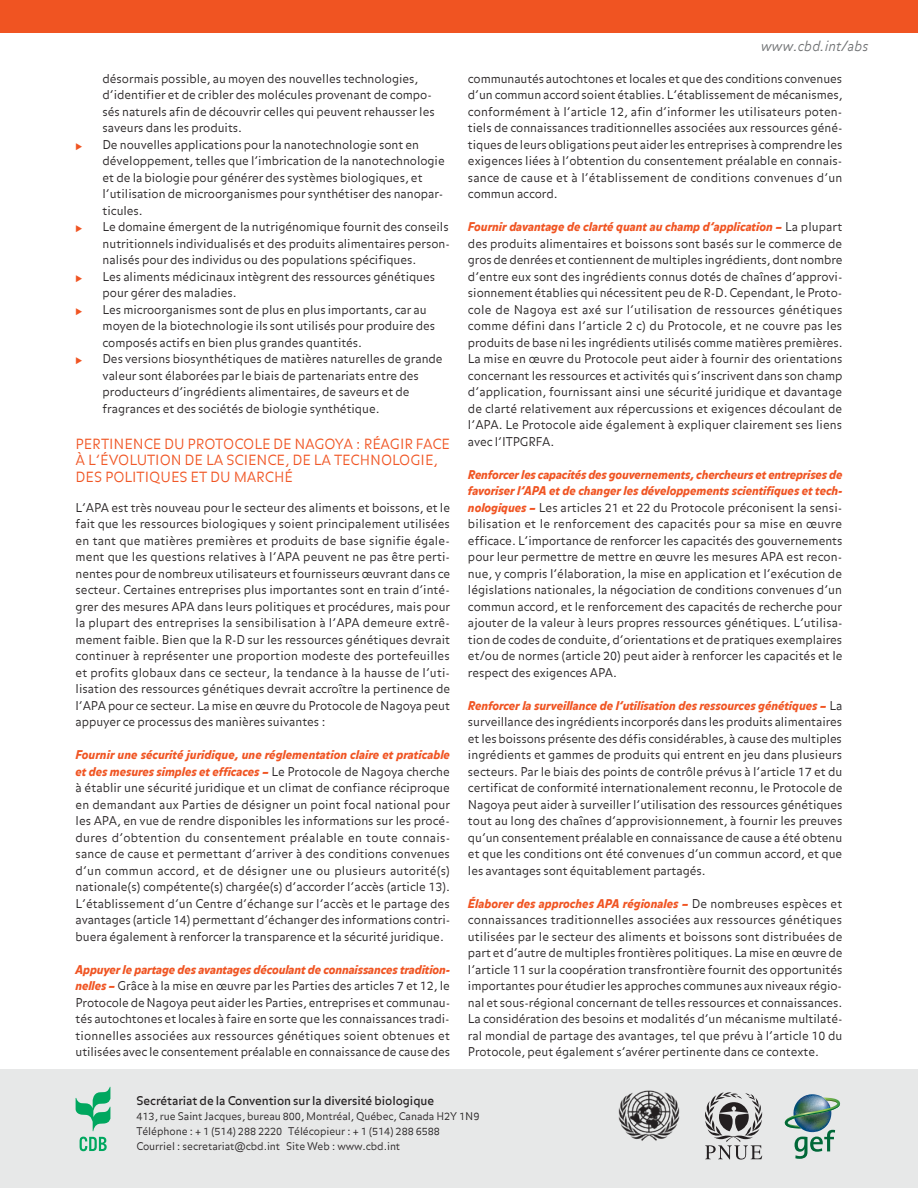
<style>
.page{position:relative;width:918px;height:1188px;background:#fff}
.page>*{position:absolute;margin:0;border:0;box-sizing:border-box;transform-origin:0 0}
.t1{font:300 13.95px/16.5px "Balance";color:#f05422}
.t2{font:italic 300 13.95px "Balance";color:#6d6f71}
.t3{font:300 12px/16.5px "Balance";letter-spacing:-.005em;color:#231f20;text-align:justify}
.t4{font:12px "Balance";letter-spacing:-.005em;color:#231f20}
.t5{font:300 10.5px/15px "Balance";letter-spacing:-.005em;color:#231f20}
.t6{font:300 9px "Balance";color:#f05422}
.s1{font-weight:900;font-style:italic;color:#f05422}
</style>
<div class="page">
<div style="left:0;top:0;width:918px;height:33px;background:#f05422"></div>
<div style="left:0;top:1070px;width:918px;height:118px;background:#e7e8e8"></div>
<img style="left:618px;top:1090px;width:62px;height:51px">
<img style="left:785px;top:1094px;width:55px;height:65px">
<svg style="left:76px;top:1087px;width:34px;height:44px"></svg>
<svg style="left:80px;top:1137px;width:27px;height:14px"></svg>
<svg style="left:705px;top:1092px;width:57px;height:68px"></svg>
<p class="t3" style="left:103px;top:71px;width:334px;text-align:left">désormais possible, au moyen des nouvelles technologies, d’identifier et de cribler des molécules provenant de compo‑ sés naturels afin de découvrir celles qui peuvent rehausser les saveurs dans les produits.</p>
<p class="t6" style="left:76px;top:140px;width:8px">∑</p>
<p class="t3" style="left:103px;top:137px;width:344px;text-align:left">De nouvelles applications pour la nanotechnologie sont en développement, telles que l’imbrication de la nanotechnologie et de la biologie pour générer des systèmes biologiques, et l’utilisation de microorganismes pour synthétiser des nanopar‑ ticules.</p>
<p class="t6" style="left:76px;top:223px;width:8px">∑</p>
<p class="t3" style="left:103px;top:219px;width:349px">Le domaine émergent de la nutrigénomique fournit des conseils nutritionnels individualisés et des produits alimentaires person‑ nalisés pour des individus ou des populations spécifiques.</p>
<p class="t6" style="left:76px;top:272px;width:8px">∑</p>
<p class="t3" style="left:103px;top:269px;width:334px">Les aliments médicinaux intègrent des ressources génétiques pour gérer des maladies.</p>
<p class="t6" style="left:76px;top:305px;width:8px">∑</p>
<p class="t3" style="left:103px;top:302px;width:334px;text-align:left">Les microorganismes sont de plus en plus importants, car au moyen de la biotechnologie ils sont utilisés pour produire des composés actifs en bien plus grandes quantités.</p>
<p class="t6" style="left:76px;top:355px;width:8px">∑</p>
<p class="t3" style="left:103px;top:351px;width:342px;text-align:left">Des versions biosynthétiques de matières naturelles de grande valeur sont élaborées par le biais de partenariats entre des producteurs d’ingrédients alimentaires, de saveurs et de fragrances et des sociétés de biologie synthétique.</p>
<p class="t1" style="left:76px;top:436px;width:376px">PERTINENCE DU PROTOCOLE DE NAGOYA : RÉAGIR FACE<br>À L’ÉVOLUTION DE LA SCIENCE, DE LA TECHNOLOGIE,<br>DES POLITIQUES ET DU MARCHÉ</p>
<p class="t3" style="left:76px;top:500px;width:376px">L’APA est très nouveau pour le secteur des aliments et boissons, et le fait que les ressources biologiques y soient principalement utilisées en tant que matières premières et produits de base signifie égale‑ ment que les questions relatives à l’APA peuvent ne pas être perti‑ nentes pour de nombreux utilisateurs et fournisseurs œuvrant dans ce secteur. Certaines entreprises plus importantes sont en train d’inté‑ grer des mesures APA dans leurs politiques et procédures, mais pour la plupart des entreprises la sensibilisation à l’APA demeure extrê‑ mement faible. Bien que la R‑D sur les ressources génétiques devrait continuer à représenter une proportion modeste des portefeuilles et profits globaux dans ce secteur, la tendance à la hausse de l’uti‑ lisation des ressources génétiques devrait accroître la pertinence de l’APA pour ce secteur. La mise en œuvre du Protocole de Nagoya peut appuyer ce processus des manières suivantes :</p>
<p class="t3" style="left:76px;top:747px;width:376px"><span class="s1">Fournir une sécurité juridique, une réglementation claire et praticable et des mesures simples et efficaces –</span> Le Protocole de Nagoya cherche à établir une sécurité juridique et un climat de confiance réciproque en demandant aux Parties de désigner un point focal national pour les APA, en vue de rendre disponibles les informations sur les procé‑ dures d’obtention du consentement préalable en toute connais‑ sance de cause et permettant d’arriver à des conditions convenues d’un commun accord, et de désigner une ou plusieurs autorité(s) nationale(s) compétente(s) chargée(s) d’accorder l’accès (article 13).<br>L’établissement d’un Centre d’échange sur l’accès et le partage des avantages (article 14) permettant d’échanger des informations contri‑ buera également à renforcer la transparence et la sécurité juridique.</p>
<p class="t3" style="left:76px;top:962px;width:376px"><span class="s1">Appuyer le partage des avantages découlant de connaissances tradition&shy;nelles –</span> Grâce à la mise en œuvre par les Parties des articles 7 et 12, le Protocole de Nagoya peut aider les Parties, entreprises et communau‑ tés autochtones et locales à faire en sorte que les connaissances tradi‑ tionnelles associées aux ressources génétiques soient obtenues et utilisées avec le consentement préalable en connaissance de cause des</p>
<p class="t2" style="left:761px;top:38px;width:109px">www.cbd.int/abs</p>
<p class="t3" style="left:468px;top:71px;width:376px">communautés autochtones et locales et que des conditions convenues d’un commun accord soient établies. L’établissement de mécanismes, conformément à l’article 12, afin d’informer les utilisateurs poten‑ tiels de connaissances traditionnelles associées aux ressources géné‑ tiques de leurs obligations peut aider les entreprises à comprendre les exigences liées à l’obtention du consentement préalable en connais‑ sance de cause et à l’établissement de conditions convenues d’un commun accord.</p>
<p class="t3" style="left:468px;top:219px;width:376px"><span class="s1">Fournir davantage de clarté quant au champ d’application –</span> La plupart des produits alimentaires et boissons sont basés sur le commerce de gros de denrées et contiennent de multiples ingrédients, dont nombre d’entre eux sont des ingrédients connus dotés de chaînes d’approvi‑ sionnement établies qui nécessitent peu de R‑D. Cependant, le Proto‑ cole de Nagoya est axé sur l’utilisation de ressources génétiques comme défini dans l’article 2 c) du Protocole, et ne couvre pas les produits de base ni les ingrédients utilisés comme matières premières.<br>La mise en œuvre du Protocole peut aider à fournir des orientations concernant les ressources et activités qui s’inscrivent dans son champ d’application, fournissant ainsi une sécurité juridique et davantage de clarté relativement aux répercussions et exigences découlant de l’APA. Le Protocole aide également à expliquer clairement ses liens avec l’ITPGRFA.</p>
<p class="t3" style="left:468px;top:467px;width:376px"><span class="s1">Renforcer les capacités des gouvernements, chercheurs et entreprises de favoriser l’APA et de changer les développements scientifiques et tech&shy;nologiques –</span> Les articles 21 et 22 du Protocole préconisent la sensi‑ bilisation et le renforcement des capacités pour sa mise en œuvre efficace. L’importance de renforcer les capacités des gouvernements pour leur permettre de mettre en œuvre les mesures APA est recon‑ nue, y compris l’élaboration, la mise en application et l’exécution de législations nationales, la négociation de conditions convenues d’un commun accord, et le renforcement des capacités de recherche pour ajouter de la valeur à leurs propres ressources génétiques. L’utilisa‑ tion de codes de conduite, d’orientations et de pratiques exemplaires et/ou de normes (article 20) peut aider à renforcer les capacités et le respect des exigences APA.</p>
<p class="t3" style="left:468px;top:698px;width:376px"><span class="s1">Renforcer la surveillance de l’utilisation des ressources génétiques –</span> La surveillance des ingrédients incorporés dans les produits alimentaires et les boissons présente des défis considérables, à cause des multiples ingrédients et gammes de produits qui entrent en jeu dans plusieurs secteurs. Par le biais des points de contrôle prévus à l’article 17 et du certificat de conformité internationalement reconnu, le Protocole de Nagoya peut aider à surveiller l’utilisation des ressources génétiques tout au long des chaînes d’approvisionnement, à fournir les preuves qu’un consentement préalable en connaissance de cause a été obtenu et que les conditions ont été convenues d’un commun accord, et que les avantages sont équitablement partagés.</p>
<p class="t3" style="left:468px;top:896px;width:376px"><span class="s1">Élaborer des approches APA régionales –</span> De nombreuses espèces et connaissances traditionnelles associées aux ressources génétiques utilisées par le secteur des aliments et boissons sont distribuées de part et d’autre de multiples frontières politiques. La mise en œuvre de l’article 11 sur la coopération transfrontière fournit des opportunités importantes pour étudier les approches communes aux niveaux régio‑ nal et sous‑régional concernant de telles ressources et connaissances.<br>La considération des besoins et modalités d’un mécanisme multilaté‑ ral mondial de partage des avantages, tel que prévu à l’article 10 du Protocole, peut également s’avérer pertinente dans ce contexte.</p>
<p class="t4" style="left:136px;top:1093px;width:299px">Secrétariat de la Convention sur la diversité biologique</p>
<p class="t5" style="left:136px;top:1109px;width:344px">413, rue Saint Jacques, bureau 800, Montréal, Québec, Canada H2Y 1N9<br>Téléphone : + 1 (514) 288 2220 Télécopieur : + 1 (514) 288 6588<br>Courriel : secretariat@cbd.int Site Web : www.cbd.int</p>
</div>
